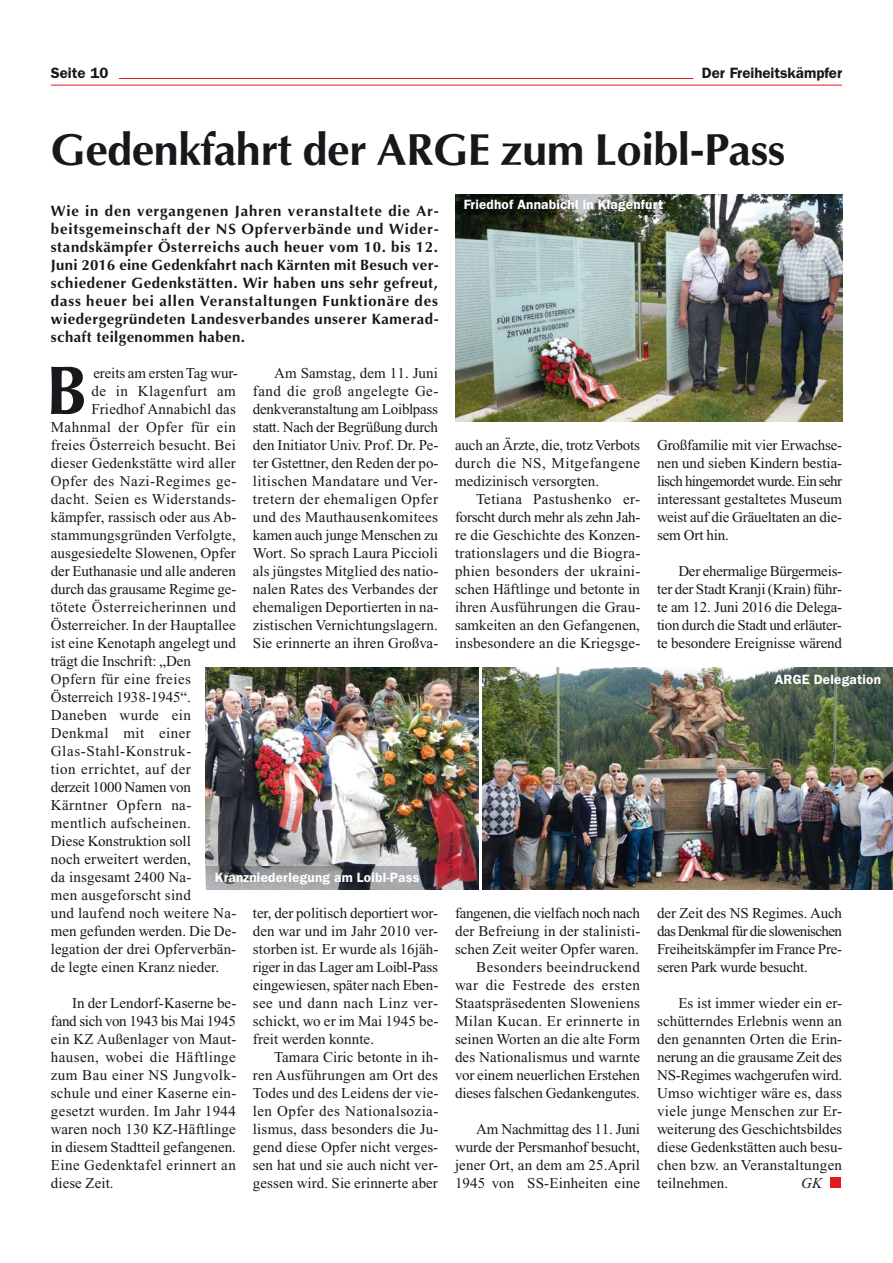
<style>
.page{position:relative;width:893px;height:1263px;background:#fff}
.page>*{position:absolute;margin:0;border:0;box-sizing:border-box;transform-origin:0 0}
.t1{font:700 69.15px "Optima";color:#1a171c}
.t2{font:700 45px "Optima";letter-spacing:-.01em;color:#1a171c}
.t3{font:15px/18px "Times New Roman PS Pro";letter-spacing:.005em;color:#1a171c;text-align:justify}
.t4{font:700 15px/18px "Optima";letter-spacing:.03em;color:#1a171c;text-align:justify}
.t5{font:15px "Times New Roman PS Pro";letter-spacing:.03em;color:#1a171c}
.t6{font:600 15px "Franklin Gothic";color:#1a171c}
.t7{font:15px "Times New Roman PS Pro";letter-spacing:.04em;color:#1a171c}
.t8{font:15px "Times New Roman PS Pro";letter-spacing:-.02em;color:#1a171c}
.t9{font:italic 15px "Times New Roman PS Pro";color:#1a171c}
.t10{font:600 13.5px "Franklin Gothic";letter-spacing:.015em;color:#fff}
</style>
<div class="page">
<div style="left:830px;top:1177px;width:10px;height:11px;background:#e0191b"></div>
<hr style="left:51px;top:85px;width:791px;height:1px;background:#e0191b">
<hr style="left:119px;top:78px;width:574px;height:1px;background:#e0191b">
<img style="left:206px;top:668px;width:272px;height:221px">
<img style="left:455px;top:194px;width:387px;height:227px">
<img style="left:482px;top:668px;width:410px;height:221px">
<hr style="left:206px;top:889px;width:217px;height:1px;background:#c5c6c8">
<img style="left:206px;top:866px;width:217px;height:23px">
<img style="left:457px;top:194px;width:210px;height:21px">
<p class="t6" style="left:51px;top:68px;width:59px">Seite 10</p>
<p class="t6" style="left:701px;top:68px;width:142px">Der Freiheitskämpfer</p>
<h2 class="t2" style="left:51px;top:131px;width:736px">Gedenkfahrt der ARGE zum Loibl-Pass</h2>
<p class="t4" style="left:51px;top:203px;width:389px">Wie in den vergangenen Jahren veranstaltete die Ar&shy;beitsgemeinschaft der NS Opferverbände und Wider&shy;standskämpfer Österreichs auch heuer vom 10. bis 12.<br>Juni 2016 eine Gedenkfahrt nach Kärnten mit Besuch ver&shy;schiedener Gedenkstätten. Wir haben uns sehr gefreut, dass heuer bei allen Veranstaltungen Funktionäre des wiedergegründeten Landesverbandes unserer Kamerad&shy;schaft teilgenommen haben.</p>
<p class="t10" style="left:463px;top:200px;width:201px">Friedhof Annabichl in Klagenfurt</p>
<h1 class="t1" style="left:46px;top:362px;width:44px">B</h1>
<p class="t3" style="left:93px;top:365px;width:146px">ereits am ersten Tag wur-</p>
<p class="t3" style="left:253px;top:365px;width:187px;text-indent:21px">Am Samstag, dem 11. Juni fand die groß angelegte Ge&shy;denkveranstaltung am Loiblpass statt. Nach der Begrüßung durch den Initiator Univ. Prof. Dr. Pe&shy;ter Gstettner, den Reden der po&shy;litischen Mandatare und Ver&shy;tretern der ehemaligen Opfer und des Mauthausenkomitees kamen auch junge Menschen zu Wort. So sprach Laura Piccioli als jüngstes Mitglied des natio&shy;nalen Rates des Verbandes der ehemaligen Deportierten in na&shy;zistischen Vernichtungslagern.<br>Sie erinnerte an ihren Großva-</p>
<p class="t5" style="left:92px;top:386px;width:146px">de in Klagenfurt am</p>
<p class="t3" style="left:92px;top:401px;width:146px">Friedhof Annabichl das</p>
<p class="t5" style="left:51px;top:422px;width:186px">Mahnmal der Opfer für ein</p>
<p class="t3" style="left:51px;top:437px;width:186px">freies Österreich besucht. Bei</p>
<p class="t3" style="left:51px;top:455px;width:186px">dieser Gedenkstätte wird aller</p>
<p class="t5" style="left:51px;top:476px;width:187px">Opfer des Nazi-Regimes ge-</p>
<p class="t5" style="left:51px;top:494px;width:187px">dacht. Seien es Widerstands-</p>
<p class="t3" style="left:51px;top:509px;width:187px">kämpfer, rassisch oder aus Ab-</p>
<p class="t3" style="left:51px;top:527px;width:186px">stammungsgründen Verfolgte,</p>
<p class="t3" style="left:51px;top:545px;width:186px">ausgesiedelte Slowenen, Opfer</p>
<p class="t3" style="left:51px;top:563px;width:186px">der Euthanasie und alle anderen</p>
<p class="t3" style="left:51px;top:581px;width:187px">durch das grausame Regime ge-</p>
<p class="t5" style="left:51px;top:602px;width:186px">tötete Österreicherinnen und</p>
<p class="t3" style="left:51px;top:617px;width:186px">Österreicher. In der Hauptallee</p>
<p class="t3" style="left:51px;top:635px;width:186px">ist eine Kenotaph angelegt und</p>
<p class="t3" style="left:51px;top:653px;width:142px">trägt die Inschrift: „Den</p>
<p class="t5" style="left:51px;top:674px;width:142px">Opfern für eine freies</p>
<p class="t3" style="left:51px;top:689px;width:142px">Österreich 1938-1945“.</p>
<p class="t5" style="left:51px;top:710px;width:142px">Daneben wurde ein</p>
<p class="t5" style="left:51px;top:728px;width:142px">Denkmal mit einer</p>
<p class="t7" style="left:51px;top:746px;width:142px">Glas-Stahl-Konstruk-</p>
<p class="t5" style="left:51px;top:764px;width:142px">tion errichtet, auf der</p>
<p class="t8" style="left:51px;top:782px;width:142px">derzeit 1000 Namen von</p>
<p class="t5" style="left:51px;top:800px;width:142px">Kärntner Opfern na-</p>
<p class="t5" style="left:51px;top:818px;width:142px">mentlich aufscheinen.</p>
<p class="t3" style="left:51px;top:833px;width:142px">Diese Konstruktion soll</p>
<p class="t3" style="left:51px;top:851px;width:142px">noch erweitert werden,</p>
<p class="t3" style="left:51px;top:869px;width:142px">da insgesamt 2400 Na-</p>
<p class="t3" style="left:51px;top:887px;width:142px">men ausgeforscht sind</p>
<p class="t3" style="left:51px;top:905px;width:187px">und laufend noch weitere Na-</p>
<p class="t3" style="left:51px;top:923px;width:187px">men gefunden werden. Die De-</p>
<p class="t3" style="left:51px;top:941px;width:187px">legation der drei Opferverbän-</p>
<p class="t3" style="left:51px;top:959px;width:170px">de legte einen Kranz nieder.</p>
<p class="t3" style="left:51px;top:995px;width:187px;text-indent:21px">In der Lendorf-Kaserne be&shy;fand sich von 1943 bis Mai 1945 ein KZ Außenlager von Maut&shy;hausen, wobei die Häftlinge zum Bau einer NS Jungvolk&shy;schule und einer Kaserne ein&shy;gesetzt wurden. Im Jahr 1944 waren noch 130 KZ-Häftlinge in diesem Stadtteil gefangenen.<br>Eine Gedenktafel erinnert an diese Zeit.</p>
<p class="t10" style="left:215px;top:873px;width:206px">Kranzniederlegung am Loibl-Pass</p>
<p class="t3" style="left:253px;top:905px;width:187px">ter, der politisch deportiert wor&shy;den war und im Jahr 2010 ver&shy;storben ist. Er wurde als 16jäh&shy;riger in das Lager am Loibl-Pass eingewiesen, später nach Eben&shy;see und dann nach Linz ver&shy;schickt, wo er im Mai 1945 be&shy;freit werden konnte.</p>
<p class="t3" style="left:253px;top:1049px;width:187px;text-indent:21px">Tamara Ciric betonte in ih&shy;ren Ausführungen am Ort des Todes und des Leidens der vie&shy;len Opfer des Nationalsozia&shy;lismus, dass besonders die Ju&shy;gend diese Opfer nicht verges&shy;sen hat und sie auch nicht ver&shy;gessen wird. Sie erinnerte aber</p>
<p class="t3" style="left:455px;top:437px;width:186px">auch an Ärzte, die, trotz Verbots durch die NS, Mitgefangene medizinisch versorgten.</p>
<p class="t3" style="left:455px;top:491px;width:187px;text-indent:21px">Tetiana Pastushenko er&shy;forscht durch mehr als zehn Jah&shy;re die Geschichte des Konzen&shy;trationslagers und die Biogra&shy;phien besonders der ukraini&shy;schen Häftlinge und betonte in ihren Ausführungen die Grau&shy;samkeiten an den Gefangenen, insbesondere an die Kriegsge-</p>
<p class="t3" style="left:455px;top:905px;width:187px;text-align:right">fangenen, die vielfach noch nach der Befreiung in der stalinisti&shy;schen Zeit weiter Opfer waren.<br>Besonders beeindruckend war die Festrede des ersten<br>Staatspräsedenten Sloweniens<br>Milan Kucan. Er erinnerte in seinen Worten an die alte Form des Nationalismus und warnte vor einem neuerlichen Erstehen dieses falschen Gedankengutes.</p>
<p class="t3" style="left:455px;top:1121px;width:186px;text-indent:21px">Am Nachmittag des 11. Juni wurde der Persmanhof besucht, jener Ort, an dem am 25.April 1945 von SS-Einheiten eine</p>
<p class="t3" style="left:657px;top:437px;width:187px">Großfamilie mit vier Erwachse&shy;nen und sieben Kindern bestia&shy;lisch hingemordet wurde. Ein sehr interessant gestaltetes Museum weist auf die Gräueltaten an die&shy;sem Ort hin.</p>
<p class="t3" style="left:657px;top:563px;width:187px;text-indent:21px">Der ehermalige Bürgermeis&shy;ter der Stadt Kranji (Krain) führ&shy;te am 12. Juni 2016 die Delega&shy;tion durch die Stadt und erläuter&shy;te besondere Ereignisse wärend</p>
<p class="t10" style="left:774px;top:675px;width:108px">ARGE Delegation</p>
<p class="t3" style="left:657px;top:905px;width:187px">der Zeit des NS Regimes. Auch das Denkmal für die slowenischen Freiheitskämpfer im France Pre&shy;seren Park wurde besucht.</p>
<p class="t3" style="left:657px;top:995px;width:187px;text-indent:21px">Es ist immer wieder ein er&shy;schütterndes Erlebnis wenn an den genannten Orten die Erin&shy;nerung an die grausame Zeit des NS-Regimes wachgerufen wird.<br>Umso wichtiger wäre es, dass viele junge Menschen zur Er&shy;weiterung des Geschichtsbildes diese Gedenkstätten auch besu&shy;chen bzw. an Veranstaltungen teilnehmen.</p>
<p class="t9" style="left:801px;top:1178px;width:22px">GK</p>
</div>
